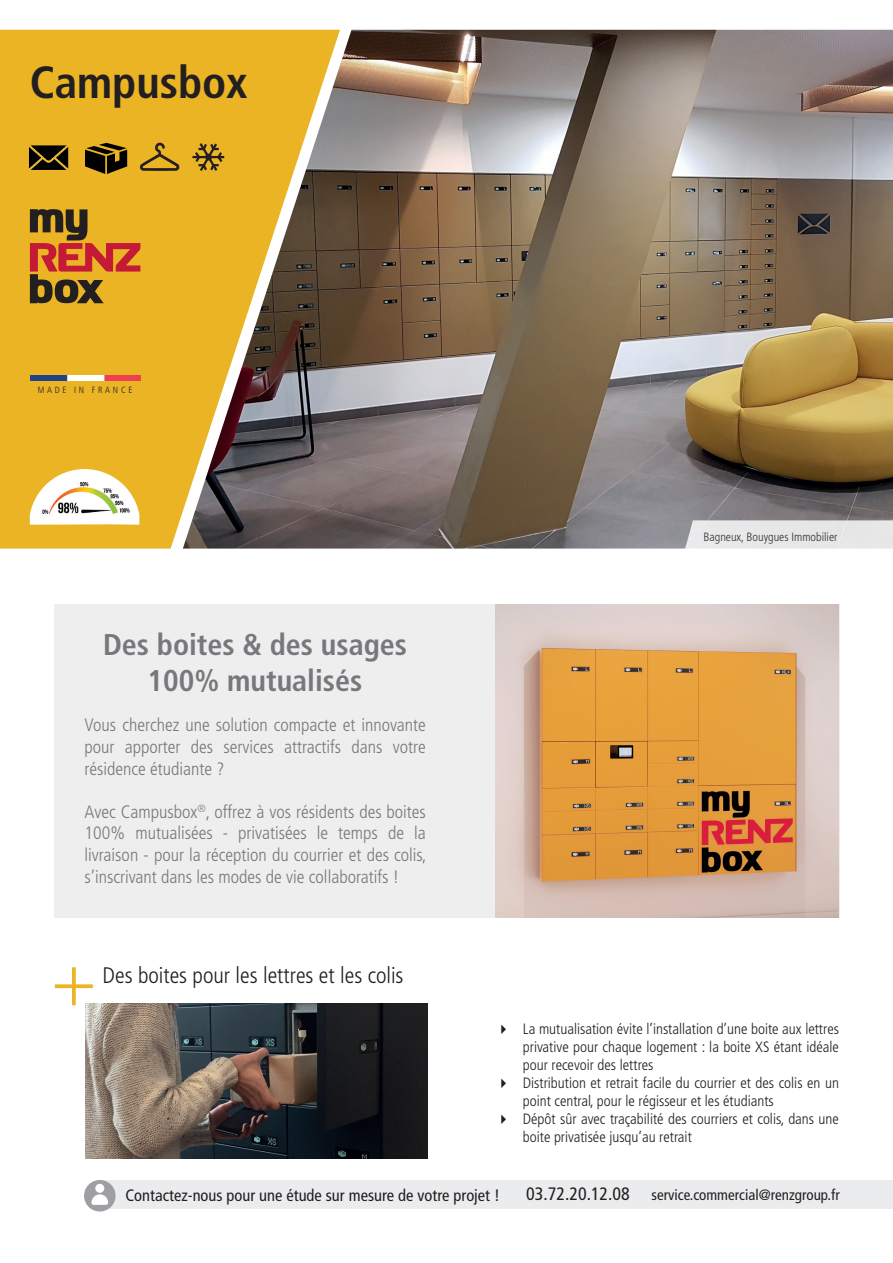
<style>
.page{position:relative;width:893px;height:1263px;background:#fff}
.page>*{position:absolute;margin:0;border:0;box-sizing:border-box;transform-origin:0 0}
.t1{font:300 condensed 75px "Frutiger LT Pro";color:#eab424}
.Titre_principal{font:700 condensed 45px "Frutiger LT Pro";color:#231f20}
.Titre_principal-2{font:700 condensed 30px/36px "Frutiger LT Pro";color:#76787b;text-align:center}
.Titre_intermédiaire{font:300 condensed 22.5px "Frutiger LT Pro";color:#231f20}
.Texte_accroche{font:300 condensed 18px/21.6px "Frutiger LT Pro";color:#76787b;text-align:justify}
.t2{font:condensed 16.5px "Frutiger LT Pro";color:#231f20}
.t3{font:300 condensed 15px/18px "Frutiger LT Pro";color:#231f20}
.t4{font:condensed 15px "Frutiger LT Pro";color:#231f20}
.t5{font:300 condensed 12px "Frutiger LT Pro";color:#231f20}
.t6{font:300 condensed 9px "Frutiger LT Pro";letter-spacing:.3em;color:#231f20}
.s1{font-size:18px}
</style>
<div class="page">
<div style="left:0;top:30px;width:183px;height:519px;background:#eab424"></div>
<img style="left:30px;top:469px;width:109px;height:56px">
<svg style="left:140px;top:143px;width:39px;height:28px"></svg>
<img style="left:27px;top:135px;width:44px;height:45px">
<svg style="left:85px;top:143px;width:42px;height:31px"></svg>
<svg style="left:30px;top:209px;width:110px;height:94px;background:#b57326"></svg>
<img style="left:183px;top:30px;width:710px;height:519px">
<img style="left:30px;top:376px;width:110px;height:4px">
<img style="left:85px;top:1003px;width:342px;height:156px">
<svg style="left:683px;top:520px;width:210px;height:29px;background:#e4e3e4"></svg>
<div style="left:54px;top:604px;width:786px;height:314px;background:#eeeeef"></div>
<div style="left:100px;top:1181px;width:793px;height:28px;background:#ebecee"></div>
<div style="left:84px;top:1180px;width:32px;height:31px;background:#9d9fa2;border-radius:50%"></div>
<div style="left:95px;top:1184px;width:9px;height:9px;background:#fff;border-radius:50%"></div>
<svg style="left:91px;top:1194px;width:17px;height:11px"></svg>
<img style="left:496px;top:604px;width:343px;height:314px">
<p class="Titre_principal" style="left:30px;top:56px;width:219px">Campusbox</p>
<p class="t6" style="left:38px;top:385px;width:96px">MADE IN FRANCE</p>
<p class="Titre_principal-2" style="left:103px;top:626px;width:305px">Des boites &amp; des usages<br>100% mutualisés</p>
<p class="Texte_accroche" style="left:85px;top:715px;width:343px">Vous cherchez une solution compacte et innovante pour apporter des services attractifs dans votre résidence étudiante ?</p>
<p class="Texte_accroche" style="left:85px;top:801px;width:343px">Avec Campusbox<sup>®</sup>, offrez à vos résidents des boites 100% mutualisées - privatisées le temps de la livraison - pour la réception du courrier et des colis, s’inscrivant dans les modes de vie collaboratifs !</p>
<p class="t1" style="left:51px;top:936px;width:47px">+</p>
<p class="Titre_intermédiaire" style="left:103px;top:963px;width:302px">Des boites pour les lettres et les colis</p>
<p class="t5" style="left:703px;top:530px;width:136px">Bagneux, Bouygues Immobilier</p>
<p class="t3" style="left:523px;top:1020px;width:318px;text-align:justify">La mutualisation évite l’installation d’une boite aux lettres privative pour chaque logement : la boite XS étant idéale pour recevoir des lettres</p>
<p class="t3" style="left:523px;top:1074px;width:318px">Distribution et retrait facile du courrier et des colis en un point central, pour le régisseur et les étudiants</p>
<p class="t3" style="left:523px;top:1110px;width:318px">Dépôt sûr avec traçabilité des courriers et colis, dans une boite privatisée jusqu’au retrait</p>
<p class="t2" style="left:125px;top:1185px;width:376px">Contactez-nous pour une étude sur mesure de votre projet !</p>
<p class="t4" style="left:526px;top:1186px;width:315px"><span class="s1">03.72.20.12.08</span> service.commercial@renzgroup.fr</p>
</div>
